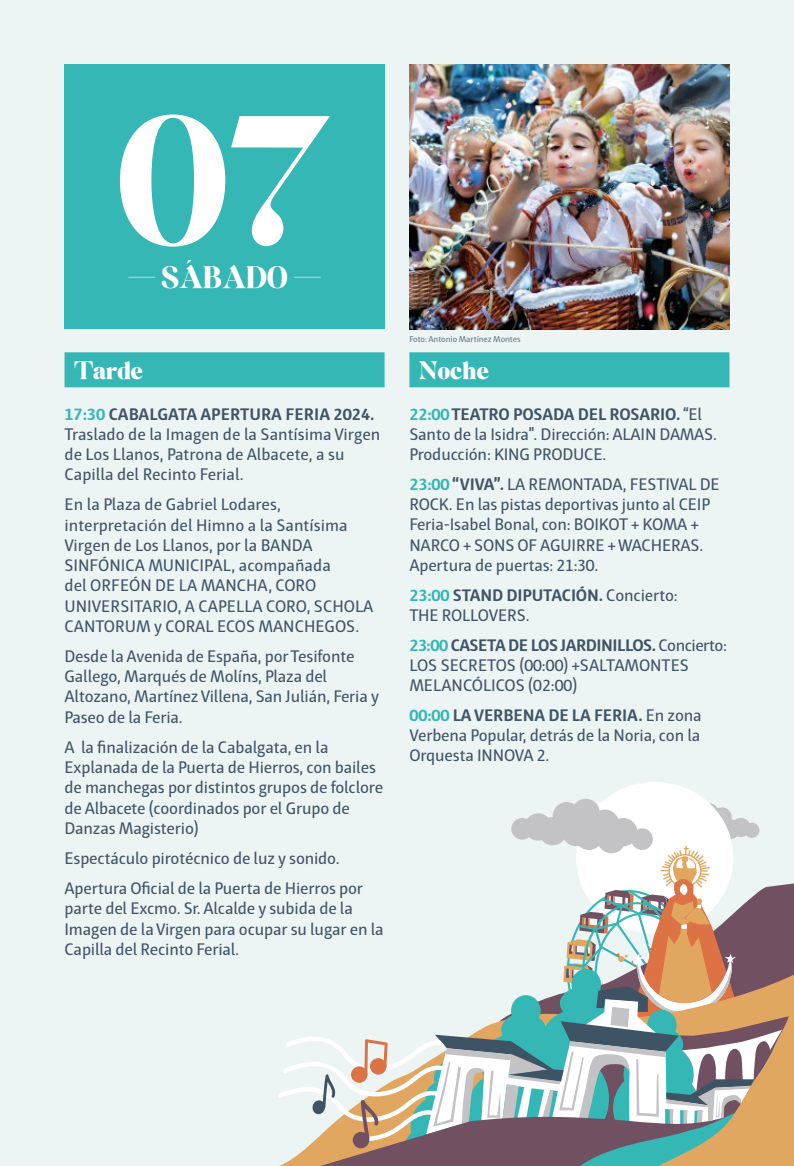
<style>
.page{position:relative;width:794px;height:1166px;background:#edf4f4}
.page>*{position:absolute;margin:0;border:0;box-sizing:border-box;transform-origin:0 0}
.t1{font:164.5px "Karmella";color:#fff}
.t2{font:28px "Karmella";letter-spacing:.01em;color:#fff}
.t3{font:22.75px "Karmella";color:#fff}
.t4{font:17.15px/20.3px "Haptic Pro";letter-spacing:-.01em;color:#3f5466}
.t5{font:8.75px "Haptic Pro";letter-spacing:-.01em;color:#617787}
.s1{font-weight:700;color:#34b7b5}
.s2{font-weight:700}
</style>
<div class="page">
<img style="left:409px;top:64px;width:320px;height:265px">
<div style="left:64px;top:352px;width:320px;height:35px;background:#34b7b5"></div>
<div style="left:409px;top:352px;width:320px;height:35px;background:#34b7b5"></div>
<div style="left:64px;top:64px;width:320px;height:265px;background:#34b7b5"></div>
<div style="left:576px;top:782px;width:157px;height:151px;background:#fff;border-radius:50%"></div>
<svg style="left:782px;top:883px;width:12px;height:283px;background:#ba8961"></svg>
<svg style="left:278px;top:799px;width:504px;height:367px"></svg>
<h1 class="t1" style="left:117px;top:68px;width:216px">07</h1>
<h2 class="t2" style="left:128px;top:258px;width:194px">— SÁBADO —</h2>
<h3 class="t3" style="left:74px;top:354px;width:70px">Tarde</h3>
<p class="t4" style="left:64px;top:404px;width:317px"><span class="s1">17:30</span> <span class="s2">CABALGATA APERTURA FERIA 2024.<br></span>Traslado de la Imagen de la Santísima Virgen de Los Llanos, Patrona de Albacete, a su Capilla del Recinto Ferial.</p>
<p class="t4" style="left:64px;top:494px;width:310px">En la Plaza de Gabriel Lodares, interpretación del Himno a la Santísima Virgen de Los Llanos, por la BANDA SINFÓNICA MUNICIPAL, acompañada<br>del ORFEÓN DE LA MANCHA, CORO UNIVERSITARIO, A CAPELLA CORO, SCHOLA CANTORUM y CORAL ECOS MANCHEGOS.</p>
<p class="t4" style="left:64px;top:646px;width:316px">Desde la Avenida de España, por Tesifonte Gallego, Marqués de Molíns, Plaza del Altozano, Martínez Villena, San Julián, Feria y Paseo de la Feria.</p>
<p class="t4" style="left:64px;top:737px;width:320px">A la finalización de la Cabalgata, en la Explanada de la Puerta de Hierros, con bailes de manchegas por distintos grupos de folclore de Albacete (coordinados por el Grupo de Danzas Magisterio)</p>
<p class="t4" style="left:64px;top:843px;width:300px;line-height:30.1px">Espectáculo pirotécnico de luz y sonido.<br>Apertura Oficial de la Puerta de Hierros por</p>
<p class="t4" style="left:64px;top:898px;width:321px">parte del Excmo. Sr. Alcalde y subida de la<br>Imagen de la Virgen para ocupar su lugar en la<br>Capilla del Recinto Ferial.</p>
<p class="t5" style="left:409px;top:334px;width:113px">Foto: Antonio Martínez Montes</p>
<h3 class="t3" style="left:419px;top:354px;width:71px">Noche</h3>
<p class="t4" style="left:409px;top:404px;width:309px"><span class="s1">22:00</span> <span class="s2">TEATRO POSADA DEL ROSARIO.</span> “El<br>Santo de la Isidra”. Dirección: ALAIN DAMAS.<br>Producción: KING PRODUCE.</p>
<p class="t4" style="left:409px;top:474px;width:312px"><span class="s1">23:00</span> <span class="s2">“VIVA”.</span> LA REMONTADA, FESTIVAL DE ROCK. En las pistas deportivas junto al CEIP Feria-Isabel Bonal, con: BOIKOT + KOMA + NARCO + SONS OF AGUIRRE + WACHERAS.<br>Apertura de puertas: 21:30.</p>
<p class="t4" style="left:409px;top:585px;width:270px"><span class="s1">23:00</span> <span class="s2">STAND DIPUTACIÓN.</span> Concierto:<br>THE ROLLOVERS.</p>
<p class="t4" style="left:409px;top:635px;width:319px"><span class="s1">23:00</span> <span class="s2">CASETA DE LOS JARDINILLOS.</span> Concierto:<br>LOS SECRETOS (00:00) +SALTAMONTES<br>MELANCÓLICOS (02:00)</p>
<p class="t4" style="left:409px;top:705px;width:294px;text-align:justify"><span class="s1">00:00</span> <span class="s2">LA VERBENA DE LA FERIA.</span> En zona Verbena Popular, detrás de la Noria, con la Orquesta INNOVA 2.</p>
</div>
